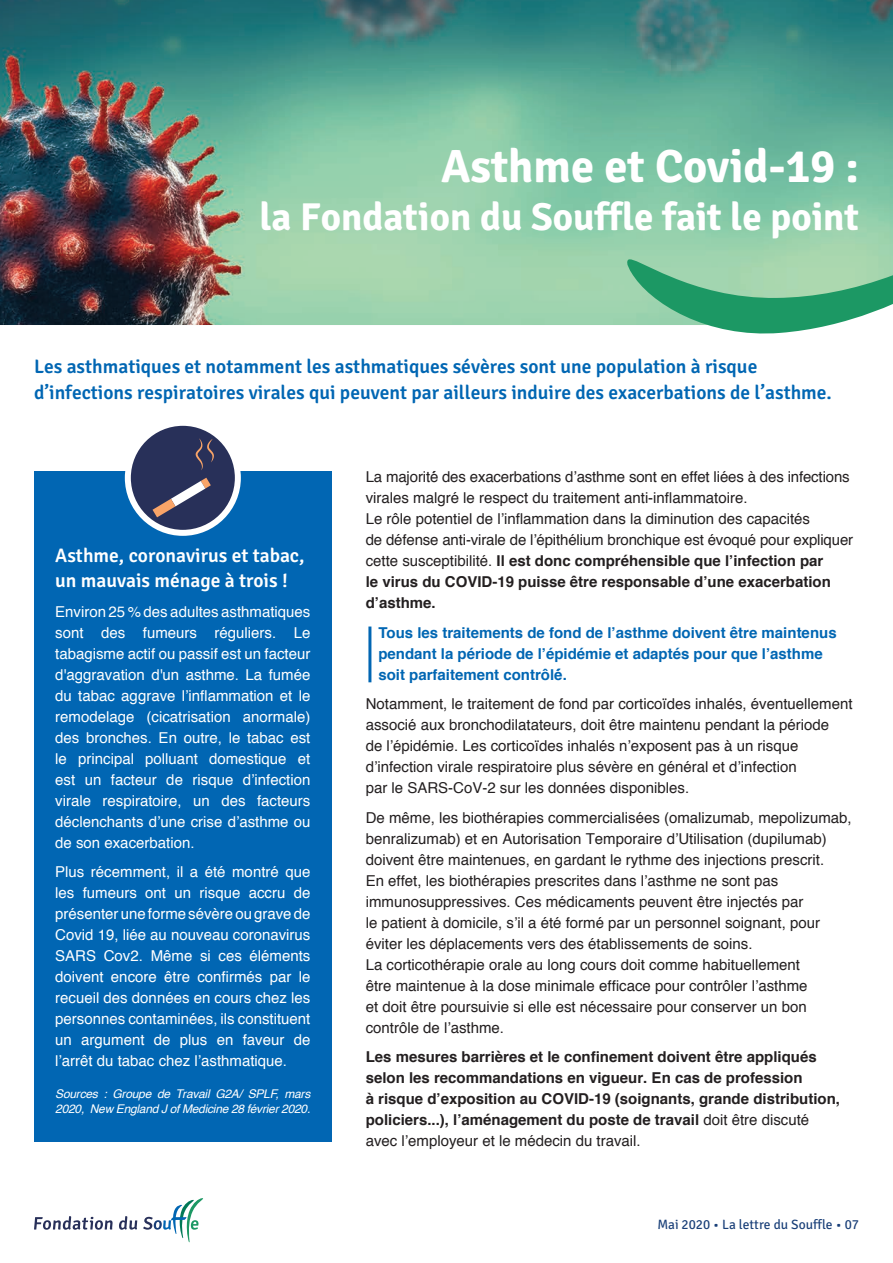
<style>
.page{position:relative;width:893px;height:1263px;background:#fff}
.page>*{position:absolute;margin:0;border:0;box-sizing:border-box;transform-origin:0 0}
.t1{font:700 46.5px "Signika Negative";color:#fff}
.t2{font:700 39px "Signika Negative";color:#fff}
.t3{font:600 19.5px/25.5px "Signika Negative";color:#0166b3}
.t4{font:600 19.5px/25.5px "Signika Negative";color:#fff}
.t5{font:15px/21px "Helvetica";color:#231f20}
.t6{font:15px/21px "Helvetica";color:#fff;text-align:justify}
.t7{font:700 15px/21px "Helvetica";color:#231f20}
.t8{font:700 15px/21px "Helvetica";color:#0166b3}
.t9{font:13.5px "Signika Negative";color:#193f78}
.t10{font:italic 12px/15px "Helvetica";letter-spacing:-.02em;color:#fff}
.s1{font-weight:700}
.s2{font-weight:400}
</style>
<div class="page">
<hr style="left:368px;top:626px;width:3px;height:56px;background:#0166b3">
<svg style="left:34px;top:1216px;width:79px;height:14px"></svg>
<svg style="left:119px;top:1216px;width:18px;height:14px"></svg>
<svg style="left:143px;top:1198px;width:60px;height:44px"></svg>
<img style="left:0;top:0;width:893px;height:325px">
<svg style="left:625px;top:196px;width:268px;height:138px;background:#82c6a0"></svg>
<div style="left:34px;top:471px;width:298px;height:670px;background:#0166b3"></div>
<div style="left:128px;top:423px;width:110px;height:110px;background:#283059;border-radius:50%"></div>
<div style="left:125px;top:420px;width:116px;height:116px;border:6px solid #fff;border-radius:50%"></div>
<svg style="left:153px;top:478px;width:58px;height:39px"></svg>
<svg style="left:196px;top:438px;width:18px;height:32px"></svg>
<h1 class="t1" style="left:441px;top:138px;width:419px">Asthme et Covid-19 :</h1>
<h2 class="t2" style="left:259px;top:193px;width:601px">la Fondation du Souffle fait le point</h2>
<h3 class="t3" style="left:34px;top:354px;width:799px">Les asthmatiques et notamment les asthmatiques sévères sont une population à risque d’infections respiratoires virales qui peuvent par ailleurs induire des exacerbations de l’asthme.</h3>
<h3 class="t4" style="left:55px;top:543px;width:251px">Asthme, coronavirus et tabac, un mauvais ménage à trois !</h3>
<p class="t6" style="left:55px;top:601px;width:257px">Environ 25 % des adultes asthmatiques sont des fumeurs réguliers. Le tabagisme actif ou passif est un facteur d'aggravation d'un asthme. La fumée du tabac aggrave l’inflammation et le remodelage (cicatrisation anormale) des bronches. En outre, le tabac est le principal polluant domestique et est un facteur de risque d’infection virale respiratoire, un des facteurs déclenchants d’une crise d’asthme ou de son exacerbation.</p>
<p class="t6" style="left:55px;top:862px;width:257px">Plus récemment, il a été montré que les fumeurs ont un risque accru de présenter une forme sévère ou grave de Covid 19, liée au nouveau coronavirus SARS Cov2. Même si ces éléments doivent encore être confirmés par le recueil des données en cours chez les personnes contaminées, ils constituent un argument de plus en faveur de l’arrêt du tabac chez l’asthmatique.</p>
<p class="t10" style="left:55px;top:1087px;width:257px">Sources : Groupe de Travail G2A/ SPLF, mars<br>2020, New England J of Medicine 28 février 2020.</p>
<p class="t5" style="left:366px;top:467px;width:489px">La majorité́des exacerbations d’asthme sont en effet liées à des infections virales malgré le respect du traitement anti-inflammatoire.<br>Le rôle potentiel de l’inflammation dans la diminution des capacités<br>de défense anti-virale de l’épithélium bronchique est évoqué pour expliquer cette susceptibilité. <span class="s1">Il est donc compréhensible que l’infection par<br>le virus du COVID-19 puisse être responsable d’une exacerbation d’asthme.</span></p>
<p class="t8" style="left:378px;top:622px;width:460px">Tous les traitements de fond de l’asthme doivent être maintenus pendant la période de l’épidémie et adaptés pour que l’asthme soit parfaitement contrôlé́.</p>
<p class="t5" style="left:366px;top:694px;width:488px">Notamment, le traitement de fond par corticoïdes inhalés, éventuellement associé aux bronchodilatateurs, doit être maintenu pendant la période<br>de l’épidémie. Les corticoïdes inhalés n’exposent pas à un risque d’infection virale respiratoire plus sévère en général et d’infection<br>par le SARS-CoV-2 sur les données disponibles.</p>
<p class="t5" style="left:366px;top:807px;width:487px">De même, les biothérapies commercialisées (omalizumab, mepolizumab, benralizumab) et en Autorisation Temporaire d’Utilisation (dupilumab) doivent être maintenues, en gardant le rythme des injections prescrit.<br>En effet, les biothérapies prescrites dans l’asthme ne sont pas immunosuppressives. Ces médicaments peuvent être injectés par<br>le patient à domicile, s’il a été formé par un personnel soignant, pour éviter les déplacements vers des établissements de soins.<br>La corticothérapie orale au long cours doit comme habituellement<br>être maintenue à la dose minimale efficace pour contrôler l’asthme<br>et doit être poursuivie si elle est nécessaire pour conserver un bon contrôle de l’asthme.</p>
<p class="t7" style="left:366px;top:1047px;width:476px">Les mesures barrières et le confinement doivent être appliqués selon les recommandations en vigueur. En cas de profession<br>à risque d’exposition au COVID-19 (soignants, grande distribution, policiers...), l’aménagement du poste de travail <span class="s2">doit être discuté avec l’employeur et le médecin du travail.</span></p>
<p class="t9" style="left:657px;top:1217px;width:203px">Mai 2020 • La lettre du Souffle • 07</p>
</div>
